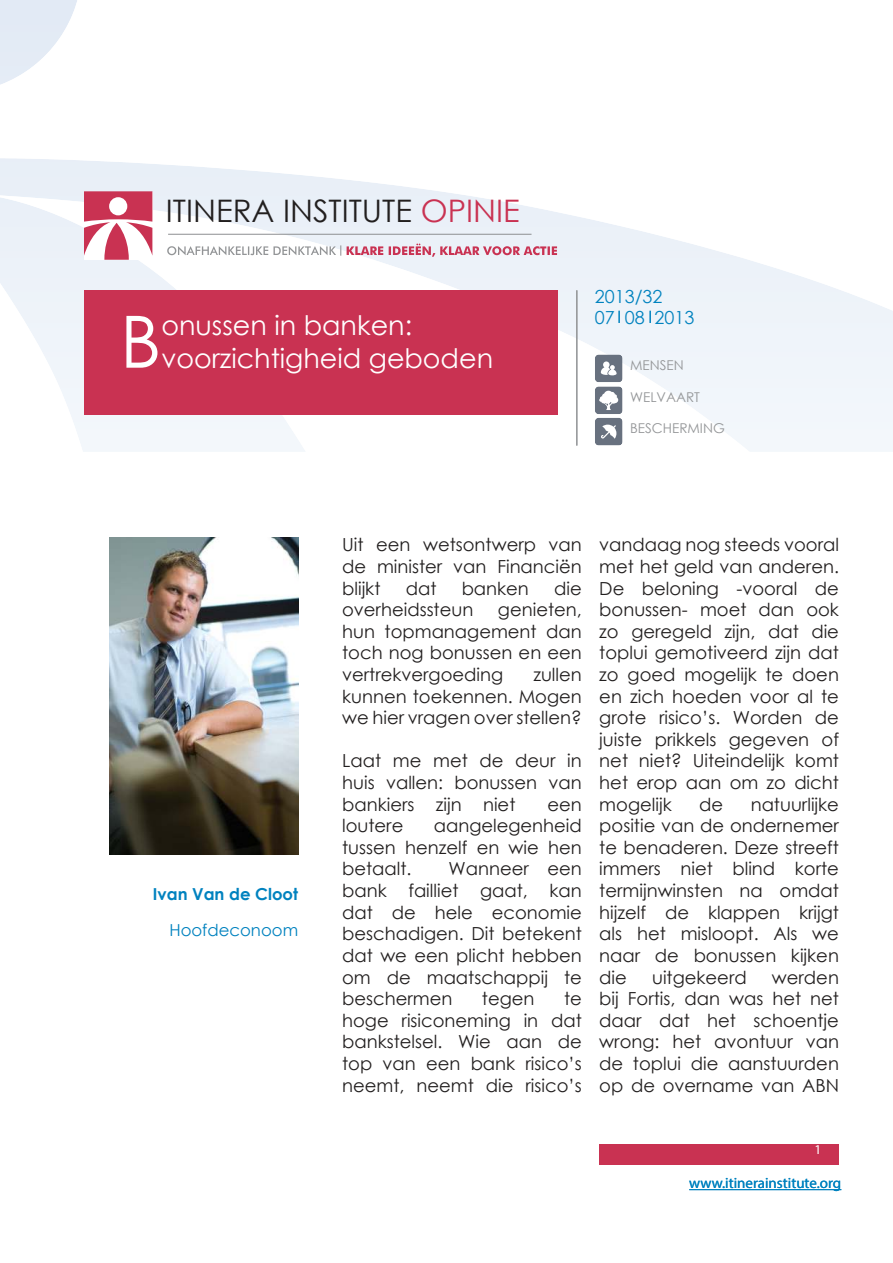
<style>
.page{position:relative;width:893px;height:1263px;background:#fff}
.page>*{position:absolute;margin:0;border:0;box-sizing:border-box;transform-origin:0 0}
.t1{font:72.15px "Century Gothic";color:#fff}
.t2{font:31.05px "Century Gothic";color:#221f1f}
.t3{font:27px/32.4px "Century Gothic";color:#fff}
.t4{font:18px/21.6px "Century Gothic";color:#221f1f;text-align:justify}
.t5{font:18px/20.1px "Century Gothic";color:#0082bf}
.t6{font:700 16.5px "Century Gothic";color:#0082bf}
.t7{font:16.5px "Century Gothic";color:#0082bf}
.t8{font:15px "Myriad Pro";color:#0082bf}
.t9{font:13.5px "Century Gothic";color:#939597}
.t10{font:13.5px "Myriad Pro";color:#fff}
.s1{color:#c93252}
</style>
<div class="page">
<div style="left:599px;top:1144px;width:240px;height:21px;background:#c93252"></div>
<hr style="left:689px;top:1189px;width:152px;height:1px;background:#0082bf">
<svg style="left:84px;top:191px;width:68px;height:69px"></svg>
<hr style="left:168px;top:234px;width:363px;height:1px;background:#939597">
<svg style="left:167px;top:245px;width:174px;height:11px"></svg>
<svg style="left:347px;top:244px;width:210px;height:13px;background:#dfafbe"></svg>
<div style="left:84px;top:290px;width:473px;height:124px;background:#c93252"></div>
<hr style="left:576px;top:290px;width:1px;height:156px;background:#939597">
<img style="left:595px;top:354px;width:28px;height:28px">
<svg style="left:601px;top:361px;width:16px;height:14px"></svg>
<img style="left:595px;top:418px;width:28px;height:28px">
<svg style="left:601px;top:425px;width:15px;height:14px"></svg>
<img style="left:595px;top:386px;width:28px;height:28px">
<svg style="left:599px;top:391px;width:19px;height:19px"></svg>
<svg style="left:618px;top:311px;width:2px;height:12px"></svg>
<svg style="left:649px;top:311px;width:2px;height:12px"></svg>
<img style="left:109px;top:538px;width:189px;height:317px">
<h2 class="t2" style="left:166px;top:198px;width:355px">ITINERA INSTITUTE <span class="s1">OPINIE</span></h2>
<h1 class="t1" style="left:120px;top:311px;width:43px">B</h1>
<h3 class="t3" style="left:161px;top:311px;width:333px">onussen in banken: voorzichtigheid geboden</h3>
<p class="t5" style="left:595px;top:288px;width:101px">2013/32<br>07 08 2013</p>
<p class="t9" style="left:630px;top:359px;width:55px">MENSEN</p>
<p class="t9" style="left:630px;top:391px;width:71px">WELVAART</p>
<p class="t9" style="left:630px;top:422px;width:96px">BESCHERMING</p>
<p class="t6" style="left:153px;top:885px;width:147px">Ivan Van de Cloot</p>
<p class="t7" style="left:169px;top:923px;width:130px">Hoofdeconoom</p>
<p class="t4" style="left:342px;top:535px;width:241px">Uit een wetsontwerp van de minister van Financiën blijkt</p>
<p class="t4" style="left:406px;top:579px;width:32px">dat</p>
<p class="t4" style="left:462px;top:579px;width:69px">banken</p>
<p class="t4" style="left:554px;top:579px;width:29px">die</p>
<p class="t4" style="left:342px;top:600px;width:133px">overheidssteun</p>
<p class="t4" style="left:342px;top:600px;width:241px;text-indent:156px">genieten, hun topmanagement dan toch nog bonussen en een vertrekvergoeding</p>
<p class="t4" style="left:342px;top:665px;width:241px;text-indent:191px">zullen kunnen toekennen. Mogen we hier vragen over stellen?</p>
<p class="t4" style="left:342px;top:751px;width:241px">Laat me met de deur in huis vallen: bonussen van bankiers zijn niet</p>
<p class="t4" style="left:547px;top:795px;width:36px">een</p>
<p class="t4" style="left:342px;top:816px;width:241px;text-indent:92px">aangelegenheid tussen henzelf en wie hen betaalt.</p>
<p class="t4" style="left:342px;top:816px;width:63px">loutere</p>
<p class="t4" style="left:342px;top:859px;width:241px;text-indent:106px">Wanneer een bank failliet gaat, kan dat de hele economie beschadigen. Dit betekent dat we een plicht hebben om de maatschappij te beschermen</p>
<p class="t4" style="left:342px;top:989px;width:241px;text-indent:222px">te hoge risiconeming in dat bankstelsel. Wie aan de top van een bank risico’s neemt, neemt die risico’s</p>
<p class="t4" style="left:482px;top:989px;width:54px">tegen</p>
<p class="t4" style="left:599px;top:535px;width:241px">vandaag nog steeds vooral met het geld van anderen.<br>De beloning -vooral de bonussen- moet dan ook zo geregeld zijn, dat die toplui gemotiveerd zijn dat zo goed mogelijk te doen en zich hoeden voor al te grote risico’s. Worden de juiste prikkels gegeven of net niet? Uiteindelijk komt het erop aan om zo dicht mogelijk</p>
<p class="t4" style="left:599px;top:795px;width:241px;text-indent:151px">natuurlijke positie van de ondernemer te benaderen. Deze streeft immers niet blind korte termijnwinsten na omdat hijzelf de klappen krijgt als het misloopt. Als we naar de bonussen kijken die</p>
<p class="t4" style="left:699px;top:795px;width:26px">de</p>
<p class="t4" style="left:652px;top:967px;width:96px">uitgekeerd</p>
<p class="t4" style="left:599px;top:967px;width:241px;text-indent:173px">werden bij Fortis, dan was het net daar dat het schoentje wrong: het avontuur van de toplui die aanstuurden op de overname van ABN</p>
<p class="t10" style="left:814px;top:1141px;width:8px">1</p>
<p class="t8" style="left:689px;top:1178px;width:154px">www.itinerainstitute.org</p>
</div>
